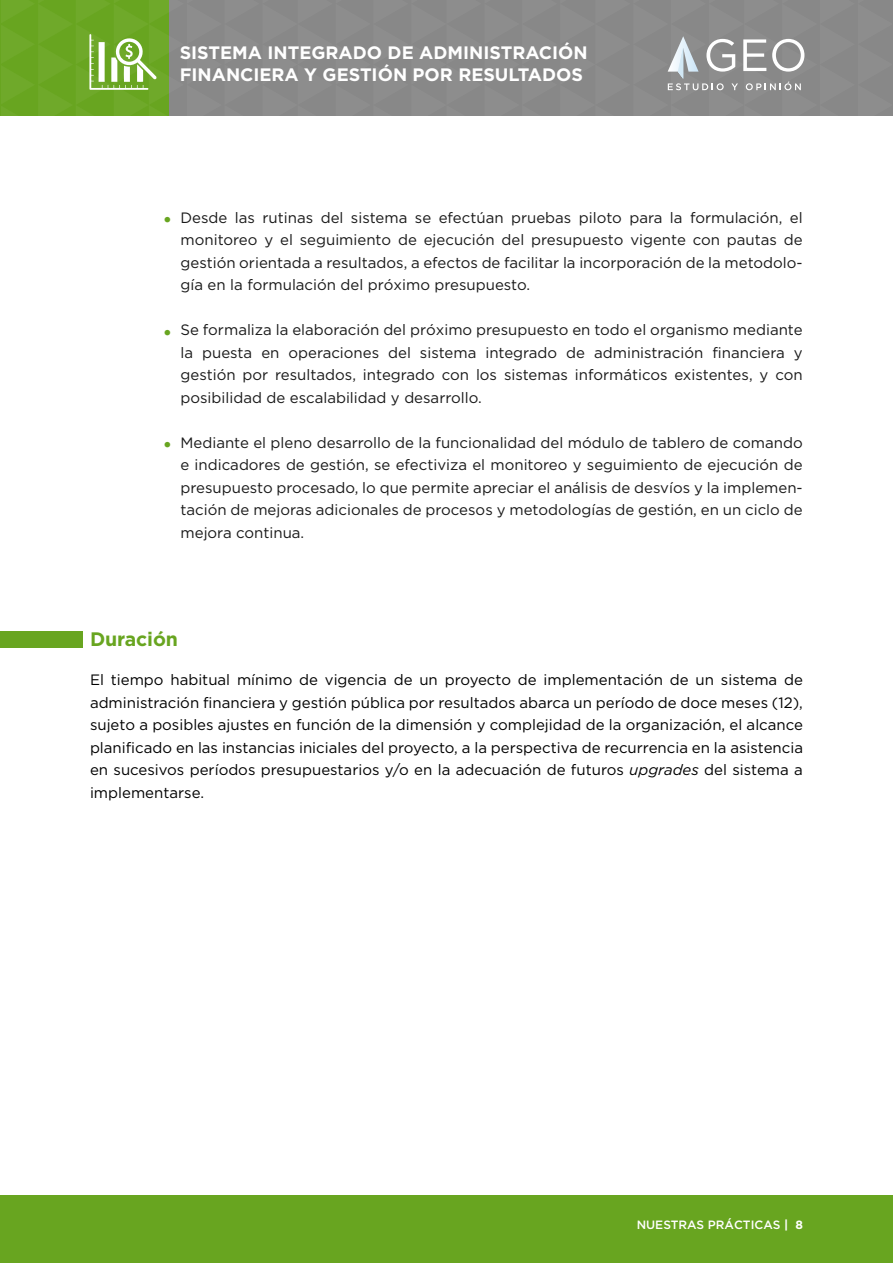
<style>
.page{position:relative;width:893px;height:1263px;background:#fff}
.page>*{position:absolute;margin:0;border:0;box-sizing:border-box;transform-origin:0 0}
.t1{font:21px "Gotham";color:#68a520}
.t2{font:700 19.5px "Gotham";letter-spacing:-.005em;color:#68a520}
.t3{font:700 18px/21.8px "Gotham";color:#fff}
.t4{font:15px/22.5px "Gotham";color:#191919;text-align:justify}
.t5{font:15px/22.5px "Gotham";color:#000;text-align:justify}
.t6{font:700 15px "Gotham";color:#fff}
.t7{font:500 12px "Gotham";color:#fff}
.s1{font-style:italic}
.s2{font-weight:700}
</style>
<div class="page">
<div style="left:0;top:1196px;width:893px;height:67px;background:#68a520"></div>
<div style="left:0;top:631px;width:83px;height:17px;background:#68a520"></div>
<svg style="left:2px;top:0;width:889px;height:116px;background:#87927b"></svg>
<p class="t3" style="left:180px;top:42px;width:409px">SISTEMA INTEGRADO DE ADMINISTRACIÓN<br>FINANCIERA Y GESTIÓN POR RESULTADOS</p>
<h1 class="t1" style="left:162px;top:208px;width:12px">•</h1>
<h1 class="t1" style="left:162px;top:321px;width:12px">•</h1>
<h1 class="t1" style="left:162px;top:433px;width:12px">•</h1>
<p class="t4" style="left:181px;top:206px;width:624px">Desde las rutinas del sistema se efectúan pruebas piloto para la formulación, el monitoreo y el seguimiento de ejecución del presupuesto vigente con pautas de gestión orientada a resultados, a efectos de facilitar la incorporación de la metodolo&shy;gía en la formulación del próximo presupuesto.</p>
<p class="t4" style="left:181px;top:319px;width:624px">Se formaliza la elaboración del próximo presupuesto en todo el organismo mediante la puesta en operaciones del sistema integrado de administración financiera y gestión por resultados, integrado con los sistemas informáticos existentes, y con posibilidad de escalabilidad y desarrollo.</p>
<p class="t4" style="left:181px;top:431px;width:624px">Mediante el pleno desarrollo de la funcionalidad del módulo de tablero de comando e indicadores de gestión, se efectiviza el monitoreo y seguimiento de ejecución de presupuesto procesado, lo que permite apreciar el análisis de desvíos y la implemen&shy;tación de mejoras adicionales de procesos y metodologías de gestión, en un ciclo de mejora continua.</p>
<h2 class="t2" style="left:90px;top:628px;width:90px">Duración</h2>
<p class="t5" style="left:90px;top:669px;width:714px">El tiempo habitual mínimo de vigencia de un proyecto de implementación de un sistema de administración financiera y gestión pública por resultados abarca un período de doce meses (12), sujeto a posibles ajustes en función de la dimensión y complejidad de la organización, el alcance planificado en las instancias iniciales del proyecto, a la perspectiva de recurrencia en la asistencia en sucesivos períodos presupuestarios y/o en la adecuación de futuros <span class="s1">upgrades</span> del sistema a implementarse.</p>
<p class="t7" style="left:637px;top:1218px;width:168px">NUESTRAS PRÁCTICAS <span class="s2">| 8</span></p>
<p class="t6" style="left:782px;top:1222px;width:22px">| 1</p>
</div>
